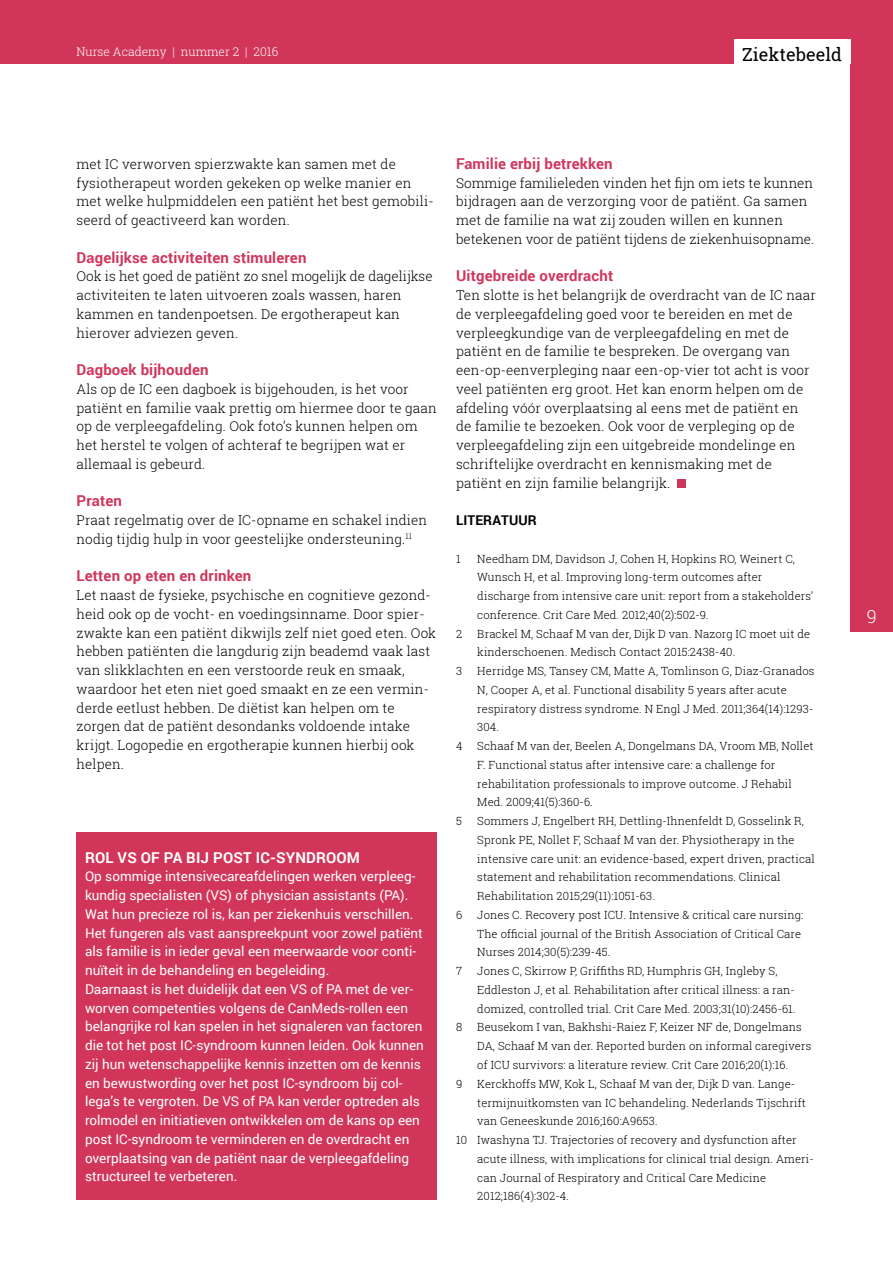
<style>
.page{position:relative;width:893px;height:1263px;background:#fff}
.page>*{position:absolute;margin:0;border:0;box-sizing:border-box;transform-origin:0 0}
.t1{font:18px "Roboto Slab";color:#000}
.t2{font:300 18px "Roboto Slab";color:#fff}
.t3{font:700 15px "Roboto";letter-spacing:.01em;color:#d1365a}
.t4{font:700 15px "Roboto";letter-spacing:.01em;color:#fff}
.t5{font:300 13.5px/18.8px "Roboto Slab";letter-spacing:.01em;color:#000}
.t6{font:13.5px/18.8px "Roboto";color:#fff}
.t7{font:700 13.5px "Roboto";letter-spacing:.01em;color:#000}
.t8{font:300 12px "Roboto Slab";color:#fff}
.t9{font:300 11.25px/18.8px "Roboto Slab";letter-spacing:.01em;color:#000}
</style>
<div class="page">
<div style="left:677px;top:479px;width:9px;height:9px;background:#d1365a"></div>
<div style="left:77px;top:832px;width:360px;height:368px;background:#d1365a"></div>
<div style="left:850px;top:0;width:43px;height:631px;background:#d1365a"></div>
<div style="left:0;top:0;width:893px;height:64px;background:#d1365a"></div>
<div style="left:734px;top:39px;width:116px;height:25px;background:#fff"></div>
<p class="t8" style="left:77px;top:43px;width:203px">Nurse Academy | nummer 2 | 2016</p>
<h1 class="t1" style="left:742px;top:42px;width:101px">Ziektebeeld</h1>
<p class="t5" style="left:77px;top:154px;width:359px">met IC verworven spierzwakte kan samen met de fysiotherapeut worden gekeken op welke manier en met welke hulpmiddelen een patiënt het best gemobili&shy;seerd of geactiveerd kan worden.</p>
<p class="t3" style="left:77px;top:247px;width:231px">Dagelijkse activiteiten stimuleren</p>
<p class="t5" style="left:77px;top:267px;width:358px">Ook is het goed de patiënt zo snel mogelijk de dagelijkse activiteiten te laten uitvoeren zoals wassen, haren kammen en tandenpoetsen. De ergotherapeut kan hierover adviezen geven.</p>
<p class="t3" style="left:77px;top:359px;width:134px">Dagboek bijhouden</p>
<p class="t5" style="left:77px;top:379px;width:362px">Als op de IC een dagboek is bijgehouden, is het voor patiënt en familie vaak prettig om hiermee door te gaan op de verpleegafdeling. Ook foto’s kunnen helpen om het herstel te volgen of achteraf te begrijpen wat er allemaal is gebeurd.</p>
<p class="t3" style="left:77px;top:490px;width:47px">Praten</p>
<p class="t5" style="left:77px;top:510px;width:352px">Praat regelmatig over de IC-opname en schakel indien nodig tijdig hulp in voor geestelijke ondersteuning.<sup>11</sup></p>
<p class="t3" style="left:77px;top:565px;width:176px">Letten op eten en drinken</p>
<p class="t5" style="left:77px;top:585px;width:361px">Let naast de fysieke, psychische en cognitieve gezond&shy;heid ook op de vocht- en voedingsinname. Door spier&shy;zwakte kan een patiënt dikwijls zelf niet goed eten. Ook hebben patiënten die langdurig zijn beademd vaak last van slikklachten en een verstoorde reuk en smaak, waardoor het eten niet goed smaakt en ze een vermin&shy;derde eetlust hebben. De diëtist kan helpen om te zorgen dat de patiënt desondanks voldoende intake krijgt. Logopedie en ergotherapie kunnen hierbij ook helpen.</p>
<p class="t4" style="left:85px;top:847px;width:277px">ROL VS OF PA BIJ POST IC-SYNDROOM</p>
<p class="t6" style="left:85px;top:867px;width:340px">Op sommige intensivecareafdelingen werken verpleeg&shy;kundig specialisten (VS) of physician assistants (PA).<br>Wat hun precieze rol is, kan per ziekenhuis verschillen.<br>Het fungeren als vast aanspreekpunt voor zowel patiënt als familie is in ieder geval een meerwaarde voor conti&shy;nuïteit in de behandeling en begeleiding.<br>Daarnaast is het duidelijk dat een VS of PA met de ver&shy;worven competenties volgens de CanMeds-rollen een belangrijke rol kan spelen in het signaleren van factoren die tot het post IC-syndroom kunnen leiden. Ook kunnen zij hun wetenschappelijke kennis inzetten om de kennis en bewustwording over het post IC-syndroom bij col&shy;lega’s te vergroten. De VS of PA kan verder optreden als rolmodel en initiatieven ontwikkelen om de kans op een post IC-syndroom te verminderen en de overdracht en overplaatsing van de patiënt naar de verpleegafdeling structureel te verbeteren.</p>
<p class="t3" style="left:456px;top:153px;width:158px">Familie erbij betrekken</p>
<p class="t5" style="left:456px;top:173px;width:360px">Sommige familieleden vinden het fijn om iets te kunnen bijdragen aan de verzorging voor de patiënt. Ga samen met de familie na wat zij zouden willen en kunnen betekenen voor de patiënt tijdens de ziekenhuisopname.</p>
<p class="t3" style="left:456px;top:265px;width:159px">Uitgebreide overdracht</p>
<p class="t5" style="left:456px;top:285px;width:361px">Ten slotte is het belangrijk de overdracht van de IC naar de verpleegafdeling goed voor te bereiden en met de verpleegkundige van de verpleegafdeling en met de patiënt en de familie te bespreken. De overgang van een-op-eenverpleging naar een-op-vier tot acht is voor veel patiënten erg groot. Het kan enorm helpen om de afdeling vóór overplaatsing al eens met de patiënt en de familie te bezoeken. Ook voor de verpleging op de verpleegafdeling zijn een uitgebreide mondelinge en schriftelijke overdracht en kennismaking met de patiënt en zijn familie belangrijk.</p>
<p class="t7" style="left:456px;top:511px;width:82px">LITERATUUR</p>
<p class="t9" style="left:456px;top:549px;width:6px">1</p>
<p class="t9" style="left:477px;top:549px;width:337px">Needham DM, Davidson J, Cohen H, Hopkins RO, Weinert C, Wunsch H, et al. Improving long-term outcomes after discharge from intensive care unit: report from a stakeholders’ conference. Crit Care Med. 2012;40(2):502-9.</p>
<p class="t9" style="left:456px;top:624px;width:8px">2</p>
<p class="t9" style="left:477px;top:624px;width:334px">Brackel M, Schaaf M van der, Dijk D van. Nazorg IC moet uit de kinderschoenen. Medisch Contact 2015:2438-40.</p>
<p class="t9" style="left:456px;top:661px;width:8px">3</p>
<p class="t9" style="left:477px;top:661px;width:339px">Herridge MS, Tansey CM, Matte A, Tomlinson G, Diaz-Granados N, Cooper A, et al. Functional disability 5 years after acute respiratory distress syndrome. N Engl J Med. 2011;364(14):1293- 304.</p>
<p class="t9" style="left:456px;top:736px;width:8px">4</p>
<p class="t9" style="left:477px;top:736px;width:338px">Schaaf M van der, Beelen A, Dongelmans DA, Vroom MB, Nollet F. Functional status after intensive care: a challenge for rehabilitation professionals to improve outcome. J Rehabil Med. 2009;41(5):360-6.</p>
<p class="t9" style="left:456px;top:811px;width:7px">5</p>
<p class="t9" style="left:477px;top:811px;width:339px">Sommers J, Engelbert RH, Dettling-Ihnenfeldt D, Gosselink R, Spronk PE, Nollet F, Schaaf M van der. Physiotherapy in the intensive care unit: an evidence-based, expert driven, practical statement and rehabilitation recommendations. Clinical Rehabilitation 2015;29(11):1051-63.</p>
<p class="t9" style="left:456px;top:905px;width:8px">6</p>
<p class="t9" style="left:477px;top:905px;width:327px">Jones C. Recovery post ICU. Intensive &amp; critical care nursing:<br>The official journal of the British Association of Critical Care<br>Nurses 2014;30(5):239-45.</p>
<p class="t9" style="left:456px;top:961px;width:8px">7</p>
<p class="t9" style="left:477px;top:961px;width:320px">Jones C, Skirrow P, Griffiths RD, Humphris GH, Ingleby S,<br>Eddleston J, et al. Rehabilitation after critical illness: a ran&shy;domized, controlled trial. Crit Care Med. 2003;31(10):2456-61.</p>
<p class="t9" style="left:456px;top:1018px;width:8px">8</p>
<p class="t9" style="left:477px;top:1018px;width:335px">Beusekom I van, Bakhshi-Raiez F, Keizer NF de, Dongelmans<br>DA, Schaaf M van der. Reported burden on informal caregivers of ICU survivors: a literature review. Crit Care 2016;20(1):16.</p>
<p class="t9" style="left:456px;top:1074px;width:8px">9</p>
<p class="t9" style="left:477px;top:1074px;width:318px">Kerckhoffs MW, Kok L, Schaaf M van der, Dijk D van. Lange-</p>
<p class="t9" style="left:477px;top:1093px;width:330px">termijnuitkomsten van IC behandeling. Nederlands Tijschrift</p>
<p class="t9" style="left:477px;top:1111px;width:182px">van Geneeskunde 2016;160:A9653.</p>
<p class="t9" style="left:456px;top:1130px;width:342px">10 Iwashyna TJ. Trajectories of recovery and dysfunction after</p>
<p class="t9" style="left:477px;top:1149px;width:338px">acute illness, with implications for clinical trial design. Ameri-</p>
<p class="t9" style="left:477px;top:1168px;width:290px">can Journal of Respiratory and Critical Care Medicine</p>
<p class="t9" style="left:477px;top:1186px;width:93px">2012;186(4):302-4.</p>
<h1 class="t2" style="left:867px;top:604px;width:12px">9</h1>
</div>
